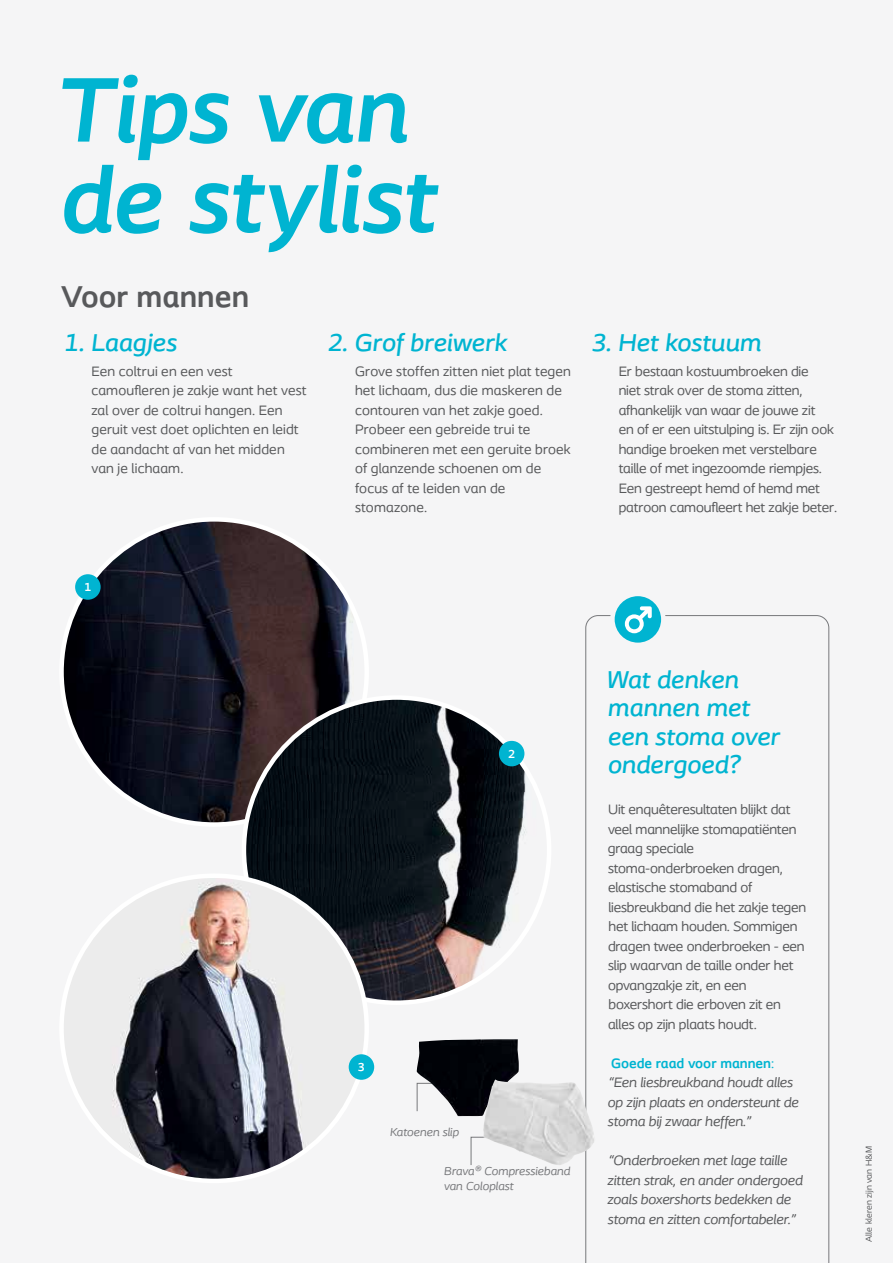
<style>
.page{position:relative;width:893px;height:1263px;background:#f5f5f6}
.page>*{position:absolute;margin:0;border:0;box-sizing:border-box;transform-origin:0 0}
.t1{font:italic 700 96px/90px "Coloplast";letter-spacing:-.005em;color:#00b4d1}
.t2{font:700 31.5px "Coloplast";color:#58595b}
.t3{font:italic 500 25.5px/28.5px "Coloplast";color:#00b4d1}
.t4{font:14.25px/19.5px "Coloplast";letter-spacing:-.01em;color:#58595b}
.t5{font:14.25px/19.5px "Coloplast";letter-spacing:.015em;color:#58595b}
.t6{font:italic 14.25px/19.5px "Coloplast";letter-spacing:-.01em;color:#58595b}
.t7{font:italic 12px/15px "Coloplast";color:#77787b}
.t8{font:700 12px "Coloplast";color:#fff}
.t9{font:9px "Coloplast";letter-spacing:.01em;color:#58595b}
.s1{font-weight:700;font-style:normal;color:#00b4d1}
.s2{font-style:normal;color:#00b4d1}
</style>
<div class="page">
<img style="left:64px;top:522px;width:289px;height:300px">
<img style="left:244px;top:697px;width:282px;height:303px">
<img style="left:62px;top:876px;width:305px;height:305px;border-radius:153px">
<svg style="left:416px;top:1083px;width:1px;height:28px"></svg>
<img style="left:417px;top:1039px;width:102px;height:77px">
<div style="left:349px;top:1054px;width:25px;height:26px;background:#00b4d1;border-radius:50%"></div>
<div style="left:499px;top:741px;width:25px;height:25px;background:#00b4d1;border-radius:50%"></div>
<div style="left:75px;top:574px;width:26px;height:26px;background:#00b4d1;border-radius:50%"></div>
<svg style="left:585px;top:615px;width:244px;height:648px"></svg>
<svg style="left:612px;top:594px;width:51px;height:51px"></svg>
<svg style="left:625px;top:606px;width:27px;height:27px"></svg>
<div style="left:610px;top:592px;width:56px;height:55px;border:4px solid #f5f5f6;border-radius:50%"></div>
<svg style="left:470px;top:1136px;width:13px;height:29px"></svg>
<img style="left:483px;top:1079px;width:112px;height:86px">
<h1 class="t1" style="left:55px;top:64px;width:381px">Tips van de stylist</h1>
<h2 class="t2" style="left:61px;top:278px;width:190px">Voor mannen</h2>
<h3 class="t3" style="left:64px;top:328px;width:114px">1. Laagjes</h3>
<p class="t5" style="left:91px;top:361px;width:217px">Een coltrui en een vest camoufleren je zakje want het vest zal over de coltrui hangen. Een geruit vest doet oplichten en leidt de aandacht af van het midden van je lichaam.</p>
<h3 class="t3" style="left:327px;top:328px;width:181px">2. Grof breiwerk</h3>
<p class="t5" style="left:355px;top:361px;width:217px">Grove stoffen zitten niet plat tegen het lichaam, dus die maskeren de contouren van het zakje goed.<br>Probeer een gebreide trui te combineren met een geruite broek of glanzende schoenen om de focus af te leiden van de stomazone.</p>
<h3 class="t3" style="left:591px;top:328px;width:171px">3. Het kostuum</h3>
<p class="t4" style="left:619px;top:361px;width:220px">Er bestaan kostuumbroeken die<br>niet strak over de stoma zitten, afhankelijk van waar de jouwe zit<br>en of er een uitstulping is. Er zijn ook handige broeken met verstelbare taille of met ingezoomde riempjes.<br>Een gestreept hemd of hemd met patroon camoufleert het zakje beter.</p>
<p class="t8" style="left:84px;top:580px;width:8px">1</p>
<p class="t8" style="left:508px;top:746px;width:8px">2</p>
<p class="t8" style="left:358px;top:1060px;width:8px">3</p>
<p class="t7" style="left:390px;top:1124px;width:71px">Katoenen slip</p>
<p class="t7" style="left:444px;top:1163px;width:128px">Brava® Compressieband van Coloplast</p>
<h3 class="t3" style="left:607px;top:665px;width:175px">Wat denken mannen met een stoma over ondergoed?</h3>
<p class="t4" style="left:608px;top:800px;width:200px">Uit enquêteresultaten blijkt dat veel mannelijke stomapatiënten graag speciale stoma-onderbroeken dragen, elastische stomaband of liesbreukband die het zakje tegen het lichaam houden. Sommigen dragen twee onderbroeken - een slip waarvan de taille onder het opvangzakje zit, en een boxershort die erboven zit en alles op zijn plaats houdt.</p>
<p class="t6" style="left:607px;top:1053px;width:193px"><span class="s1">Goede raad voor mannen</span><span class="s2">: </span>“Een liesbreukband houdt alles op zijn plaats en ondersteunt de stoma bij zwaar heffen.”</p>
<p class="t6" style="left:607px;top:1151px;width:197px">“Onderbroeken met lage taille zitten strak, en ander ondergoed zoals boxershorts bedekken de stoma en zitten comfortabeler.”</p>
<p class="t9" style="left:863px;top:1242px;width:97px;rotate:-90deg">Alle kleren zijn van H&amp;M</p>
</div>
